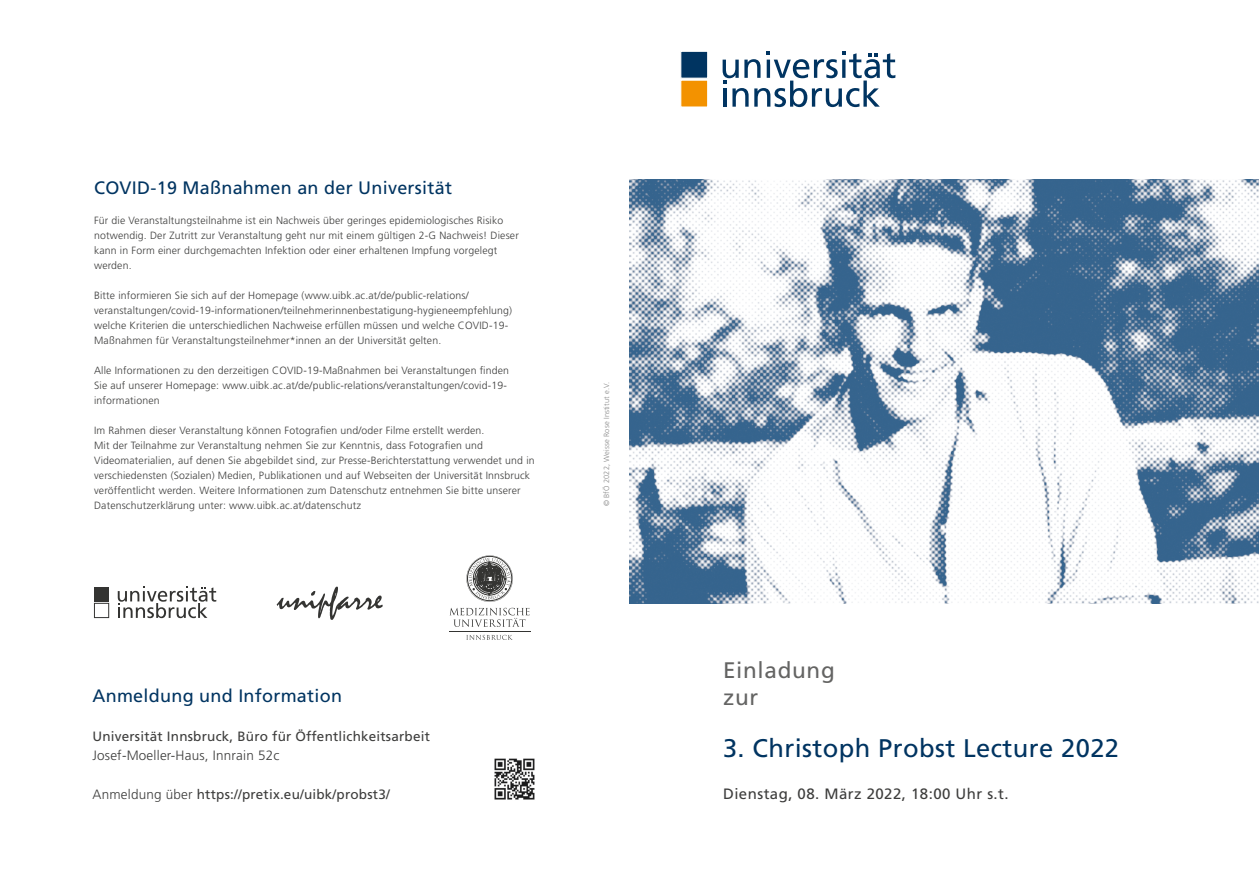
<style>
.page{position:relative;width:1259px;height:893px;background:#fff}
.page>*{position:absolute;margin:0;border:0;box-sizing:border-box;transform-origin:0 0}
.t1{font:25.5px "Frutiger";letter-spacing:.015em;color:#003461}
.t2{font:22.5px/27px "Frutiger";letter-spacing:.03em;color:#646463}
.t3{font:18px "Frutiger";letter-spacing:.015em;color:#003461}
.t4{font:15px "Frutiger";letter-spacing:.03em;color:#3d3d3c}
.t5{font:13.5px "Frutiger";letter-spacing:.015em;color:#3d3d3c}
.t6{font:300 13.5px "Frutiger";letter-spacing:.015em;color:#3d3d3c}
.t7{font:300 10.5px/15px "Frutiger";letter-spacing:.015em;color:#3d3d3c}
.t8{font:300 7.5px "Frutiger";letter-spacing:.015em;color:#878787}
.s1{font-weight:300}
</style>
<div class="page">
<svg style="left:680px;top:51px;width:28px;height:56px;background:#8d7a4f"></svg>
<svg style="left:722px;top:52px;width:173px;height:55px"></svg>
<img style="left:629px;top:180px;width:630px;height:423px">
<img style="left:494px;top:758px;width:41px;height:42px">
<svg style="left:466px;top:635px;width:47px;height:5px"></svg>
<svg style="left:449px;top:608px;width:80px;height:19px"></svg>
<hr style="left:449px;top:631px;width:81px;height:1px;background:#1d1d1b">
<svg style="left:277px;top:587px;width:106px;height:33px"></svg>
<div style="left:94px;top:586px;width:15px;height:15px;background:#343432"></div>
<div style="left:94px;top:603px;width:15px;height:15px;border:1px solid #1d1d1b"></div>
<svg style="left:118px;top:586px;width:98px;height:32px"></svg>
<svg style="left:466px;top:555px;width:47px;height:47px"></svg>
<h3 class="t3" style="left:94px;top:177px;width:359px">COVID-19 Maßnahmen an der Universität</h3>
<p class="t7" style="left:94px;top:213px;width:426px">Für die Veranstaltungsteilnahme ist ein Nachweis über geringes epidemiologisches Risiko notwendig. Der Zutritt zur Veranstaltung geht nur mit einem gültigen 2-G Nachweis! Dieser kann in Form einer durchgemachten Infektion oder einer erhaltenen Impfung vorgelegt werden.</p>
<p class="t7" style="left:94px;top:288px;width:419px">Bitte informieren Sie sich auf der Homepage (www.uibk.ac.at/de/public-relations/ veranstaltungen/covid-19-informationen/teilnehmerinnenbestatigung-hygieneempfehlung) welche Kriterien die unterschiedlichen Nachweise erfüllen müssen und welche COVID-19- Maßnahmen für Veranstaltungsteilnehmer*innen an der Universität gelten.</p>
<p class="t7" style="left:94px;top:363px;width:416px">Alle Informationen zu den derzeitigen COVID-19-Maßnahmen bei Veranstaltungen finden<br>Sie auf unserer Homepage: www.uibk.ac.at/de/public-relations/veranstaltungen/covid-19- informationen</p>
<p class="t7" style="left:94px;top:423px;width:442px">Im Rahmen dieser Veranstaltung können Fotografien und/oder Filme erstellt werden.<br>Mit der Teilnahme zur Veranstaltung nehmen Sie zur Kenntnis, dass Fotografien und Videomaterialien, auf denen Sie abgebildet sind, zur Presse-Berichterstattung verwendet und in verschiedensten (Sozialen) Medien, Publikationen und auf Webseiten der Universität Innsbruck veröffentlicht werden. Weitere Informationen zum Datenschutz entnehmen Sie bitte unserer Datenschutzerklärung unter: www.uibk.ac.at/datenschutz</p>
<p class="t8" style="left:602px;top:506px;width:125px;rotate:-90deg">© BfÖ 2022, Weisse Rose Institut e.V.</p>
<h3 class="t3" style="left:92px;top:685px;width:251px">Anmeldung und Information</h3>
<p class="t5" style="left:92px;top:728px;width:339px">Universität Innsbruck, Büro für Öffentlichkeitsarbeit</p>
<p class="t6" style="left:92px;top:748px;width:188px">Josef-Moeller-Haus, Innrain 52c</p>
<p class="t5" style="left:92px;top:787px;width:299px"><span class="s1">Anmeldung über</span> https://pretix.eu/uibk/probst3/</p>
<h2 class="t2" style="left:723px;top:656px;width:113px">Einladung zur</h2>
<h1 class="t1" style="left:723px;top:734px;width:397px">3. Christoph Probst Lecture 2022</h1>
<h3 class="t4" style="left:723px;top:785px;width:287px">Dienstag, 08. März 2022, 18:00 Uhr s.t.</h3>
</div>
